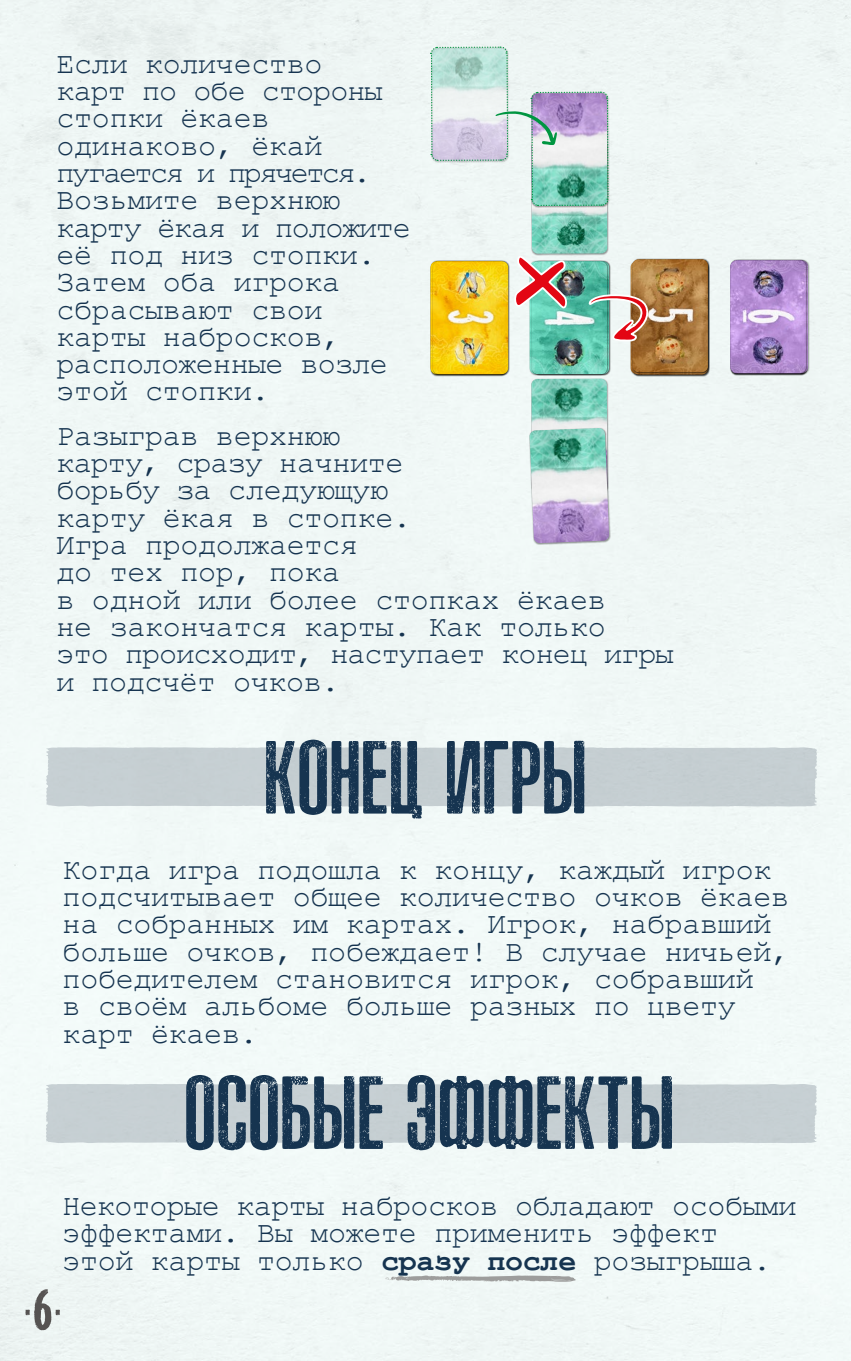
<style>
.page{position:relative;width:851px;height:1361px;background:#fff}
.page>*{position:absolute;margin:0;border:0;box-sizing:border-box;transform-origin:0 0}
.t1{font:96px "ASPHALTICSCRATCHRUSBYLYAJKA";letter-spacing:.03em;color:#163450}
.t2{font:50.4px "Bad Poser";color:#565352;scale:1.37 1}
.t3{font:30px/27.3px "Courier New";letter-spacing:-.01em;color:#163450}
.s1{font-weight:700}
</style>
<div class="page">
<div style="left:45px;top:747px;width:773px;height:59px;background:#c6ced2"></div>
<div style="left:45px;top:1083px;width:772px;height:60px;background:#c6cfd3"></div>
<img style="left:531px;top:379px;width:76px;height:48px">
<img style="left:531px;top:208px;width:76px;height:46px">
<div style="left:529px;top:427px;width:81px;height:117px;background:#000;opacity:.4"></div>
<img style="left:529px;top:428px;width:80px;height:115px">
<div style="left:430px;top:261px;width:77px;height:115px;background:#000;opacity:.4"></div>
<div style="left:432px;top:261px;width:77px;height:115px;background:#000;opacity:.4"></div>
<div style="left:531px;top:261px;width:77px;height:115px;background:#000;opacity:.4"></div>
<img style="left:531px;top:261px;width:76px;height:113px">
<div style="left:631px;top:259px;width:78px;height:115px;background:#000;opacity:.4"></div>
<div style="left:731px;top:260px;width:78px;height:115px;background:#000;opacity:.4"></div>
<div style="left:729px;top:260px;width:78px;height:115px;background:#000;opacity:.4"></div>
<svg style="left:513px;top:256px;width:55px;height:54px"></svg>
<img style="left:578px;top:273px;width:83px;height:81px">
<svg style="left:430px;top:46px;width:179px;height:160px"></svg>
<svg style="left:384px;top:1275px;width:192px;height:6px"></svg>
<p class="t3" style="left:57px;top:49px;width:356px">Если количество<br>карт по обе стороны стопки ёкаев одинаково, ёкай пугается и прячется.<br>Возьмите верхнюю карту ёкая и положите её под низ стопки.<br>Затем оба игрока сбрасывают свои карты набросков, расположенные возле этой стопки.</p>
<p class="t3" style="left:57px;top:421px;width:618px">Разыграв верхнюю<br>карту, сразу начните<br>борьбу за следующую<br>карту ёкая в стопке.<br>Игра продолжается<br>до тех пор, пока<br>в одной или более стопках ёкаев<br>не закончатся карты. Как только<br>это происходит, наступает конец игры и подсчёт очков.</p>
<h1 class="t1" style="left:265px;top:718px;width:322px">КОНЕЦ ИГРЫ</h1>
<p class="t3" style="left:63px;top:855px;width:728px">Когда игра подошла к концу, каждый игрок подсчитывает общее количество очков ёкаев на собранных им картах. Игрок, набравший больше очков, побеждает! В случае ничьей, победителем становится игрок, собравший<br>в своём альбоме больше разных по цвету карт ёкаев.</p>
<h1 class="t1" style="left:185px;top:1053px;width:489px">ОСОБЫЕ ЭФФЕКТЫ</h1>
<p class="t3" style="left:62px;top:1191px;width:735px">Некоторые карты набросков обладают особыми эффектами. Вы можете применить эффект этой карты только <span class="s1">сразу после</span> розыгрыша.</p>
<h2 class="t2" style="left:25px;top:1261px;width:28px">.6.</h2>
</div>
